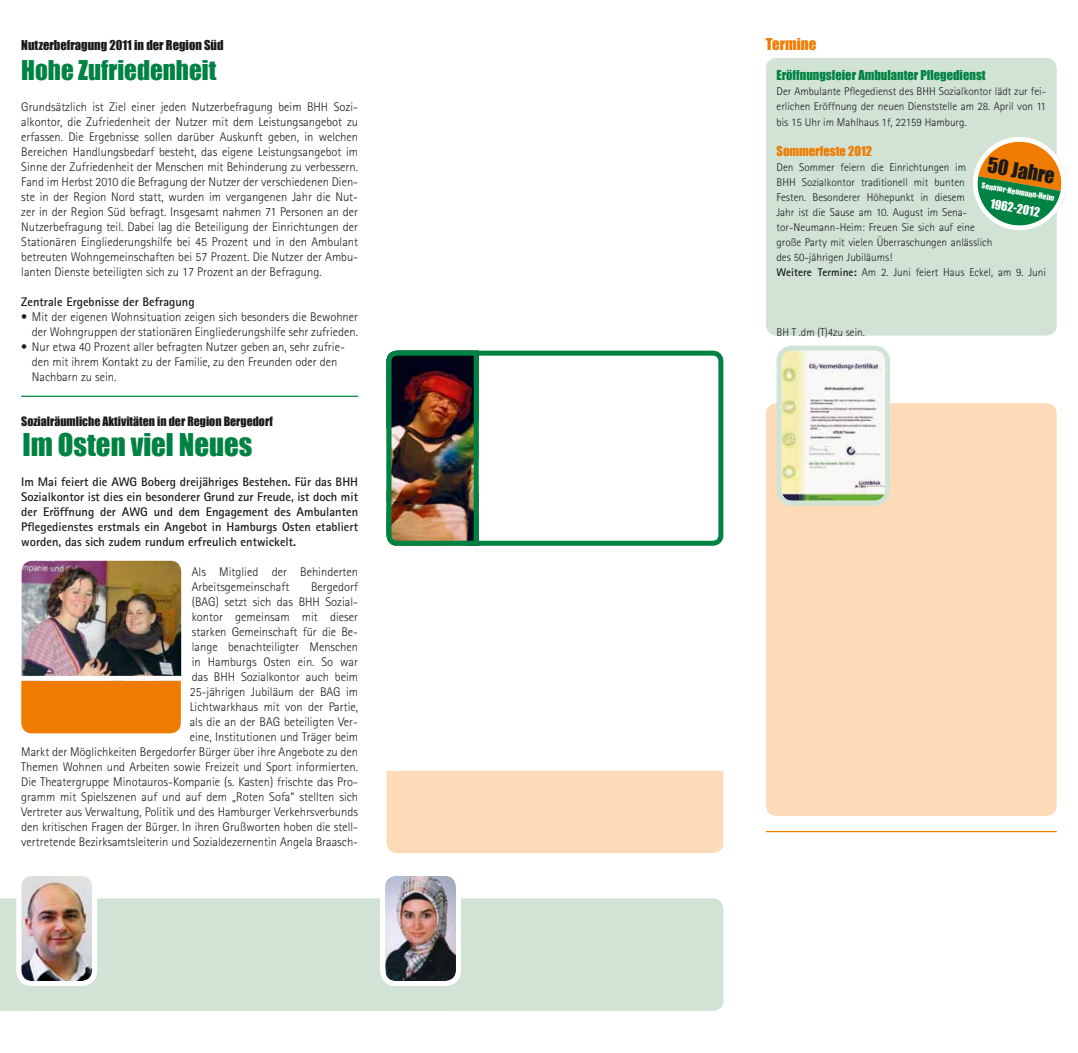
<style>
.page{position:relative;width:1078px;height:1053px;background:#fff}
.page>*{position:absolute;margin:0;border:0;box-sizing:border-box;transform-origin:0 0}
.t1{font:28.75px "Impact";color:#008243}
.t2{font:25px "Impact";color:#008243}
.t3{font:19.5px "Impact";color:#1a1a18}
.t4{font:15px "Impact";color:#ef7c00}
.t5{font:300 12.5px/15px "Rotis Sans Serif";color:#1a1a18}
.t6{font:700 12.5px/15px "Rotis Sans Serif";color:#1a1a18;text-align:justify}
.t7{font:12.5px "Impact";color:#008243}
.t8{font:12.5px "Impact";color:#1a1a18}
.t9{font:12.5px "Impact";color:#ef7c00}
.t10{font:12px "Impact";color:#fff}
.t11{font:11.88px "Impact";color:#1a1a18}
.t12{font:300 11.25px/15px "Rotis Sans Serif";color:#1a1a18;text-align:justify}
.t13{font:7.5px "Impact";color:#fff}
.s1{font-size:12.5px}
.s2{font-weight:700}
</style>
<div class="page">
<div style="left:765px;top:58px;width:291px;height:277px;background:#d0e3d5;border-radius:11px"></div>
<div style="left:386px;top:771px;width:337px;height:82px;background:#fddbb9"></div>
<div style="left:765px;top:403px;width:291px;height:412px;background:#fddbb9;border-radius:11px"></div>
<div style="left:386px;top:350px;width:337px;height:195px;border:5px solid #008243;border-radius:8px"></div>
<div style="left:0;top:898px;width:723px;height:112px;background:#d0e3d5"></div>
<img style="left:386px;top:350px;width:95px;height:196px">
<img style="left:386px;top:876px;width:69px;height:103px">
<div style="left:380px;top:870px;width:81px;height:115px;border:5px solid #fff;border-radius:13px"></div>
<img style="left:22px;top:876px;width:69px;height:103px">
<div style="left:16px;top:870px;width:81px;height:115px;border:5px solid #fff;border-radius:13px"></div>
<svg style="left:973px;top:130px;width:94px;height:104px"></svg>
<img style="left:782px;top:351px;width:101px;height:148px">
<div style="left:776px;top:345px;width:113px;height:160px;border:5px solid #d0e3d5;border-radius:13px"></div>
<img style="left:21px;top:560px;width:160px;height:173px">
<div style="left:16px;top:675px;width:170px;height:5px;background:#fff"></div>
<hr style="left:21px;top:395px;width:337px;height:2px;background:#008243">
<hr style="left:765px;top:830px;width:291px;height:2px;background:#ef7c00">
<p class="t8" style="left:21px;top:36px;width:204px">Nutzerbefragung 2011 in der Region Süd</p>
<h2 class="t2" style="left:21px;top:51px;width:196px">Hohe Zufriedenheit</h2>
<p class="t5" style="left:21px;top:99px;width:338px;text-align:justify">Grundsätzlich ist Ziel einer jeden Nutzerbefragung beim BHH Sozi&shy;alkontor, die Zufriedenheit der Nutzer mit dem Leistungsangebot zu erfassen. Die Ergebnisse sollen darüber Auskunft geben, in welchen Bereichen Handlungsbedarf besteht, das eigene Leistungsangebot im Sinne der Zufriedenheit der Menschen mit Behinderung zu verbessern.<br>Fand im Herbst 2010 die Befragung der Nutzer der verschiedenen Dien&shy;ste in der Region Nord statt, wurden im vergangenen Jahr die Nut&shy;zer in der Region Süd befragt. Insgesamt nahmen 71 Personen an der Nutzerbefragung teil. Dabei lag die Beteiligung der Einrichtungen der Stationären Eingliederungshilfe bei 45 Prozent und in den Ambulant betreuten Wohngemeinschaften bei 57 Prozent. Die Nutzer der Ambu&shy;lanten Dienste beteiligten sich zu 17 Prozent an der Befragung.</p>
<p class="t6" style="left:21px;top:293px;width:175px">Zentrale Ergebnisse der Befragung</p>
<p class="t5" style="left:21px;top:309px;width:338px;text-align:right">• Mit der eigenen Wohnsituation zeigen sich besonders die Bewohner der Wohngruppen der stationären Eingliederungshilfe sehr zufrieden.</p>
<p class="t5" style="left:32px;top:339px;width:314px;text-indent:-11px">• Nur etwa 40 Prozent aller befragten Nutzer geben an, sehr zufrie&shy;den mit ihrem Kontakt zu der Familie, zu den Freunden oder den<br>Nachbarn zu sein.</p>
<p class="t11" style="left:21px;top:412px;width:253px">Sozialräumliche Aktivitäten in der Region Bergedorf</p>
<h1 class="t1" style="left:22px;top:422px;width:231px">Im Osten viel Neues</h1>
<p class="t6" style="left:21px;top:473px;width:338px">Im Mai feiert die AWG Boberg dreijähriges Bestehen. Für das BHH Sozialkontor ist dies ein besonderer Grund zur Freude, ist doch mit der Eröffnung der AWG und dem Engagement des Ambulanten Pflegedienstes erstmals ein Angebot in Hamburgs Osten etabliert worden, das sich zudem rundum erfreulich entwickelt.</p>
<p class="t5" style="left:192px;top:564px;width:168px">Als Mitglied der Behinderten<br>Arbeitsgemeinschaft</p>
<p class="t5" style="left:21px;top:579px;width:338px;text-align:right">Bergedorf<br>(BAG) setzt sich das BHH Sozial-<br>kontor gemeinsam mit dieser<br>starken Gemeinschaft für die Be-<br>lange benachteiligter Menschen<br>in Hamburgs Osten ein. So war<br>das BHH Sozialkontor auch beim<br>25-jährigen Jubiläum der BAG im<br>Lichtwarkhaus mit von der Partie,<br>als die an der BAG beteiligten Ver-<br>eine, Institutionen und Träger beim<br>Markt der Möglichkeiten Bergedorfer Bürger über ihre Angebote zu den Themen Wohnen und Arbeiten sowie Freizeit und Sport informierten.<br>Die Theatergruppe Minotauros-Kompanie (s. Kasten) frischte das Pro&shy;gramm mit Spielszenen auf und auf dem „Roten Sofa“ stellten sich Vertreter aus Verwaltung, Politik und des Hamburger Verkehrsverbunds den kritischen Fragen der Bürger. In ihren Grußworten hoben die stell&shy;vertretende Bezirksamtsleiterin und Sozialdezernentin Angela Braasch-</p>
<p class="t4" style="left:765px;top:33px;width:52px">Termine</p>
<p class="t7" style="left:776px;top:66px;width:210px">Eröffnungsfeier Ambulanter Pflegedienst</p>
<p class="t12" style="left:776px;top:84px;width:271px">Der Ambulante Pflegedienst des BHH Sozialkontor lädt zur fei&shy;erlichen Eröffnung der neuen Dienststelle am 28. April von 11 bis 15 Uhr im Mahlhaus 1f, 22159 Hamburg<span class="s1">.</span></p>
<p class="t9" style="left:776px;top:141px;width:97px">Sommerfeste 2012</p>
<p class="t12" style="left:776px;top:159px;width:271px;text-align:left">Den Sommer feiern die Einrichtungen im<br>BHH Sozialkontor traditionell mit bunten<br>Festen. Besonderer Höhepunkt in diesem<br>Jahr ist die Sause am 10. August im Sena&shy;tor-Neumann-Heim: Freuen Sie sich auf eine<br>große Party mit vielen Überraschungen anlässlich<br>des 50-jährigen Jubiläums!<br><span class="s2">Weitere Termine:</span> Am 2. Juni feiert Haus Eckel, am 9. Juni</p>
<h3 class="t3" style="left:990px;top:150px;width:69px;rotate:10deg">50 Jahre</h3>
<p class="t10" style="left:991px;top:194px;width:52px;rotate:10deg">1962-2012</p>
<p class="t13" style="left:982px;top:180px;width:75px;rotate:10deg">Senator-Neumann-Heim</p>
<p class="t12" style="left:776px;top:324px;width:90px">BH T* .dm [(T)4zu sein.</p>
</div>
